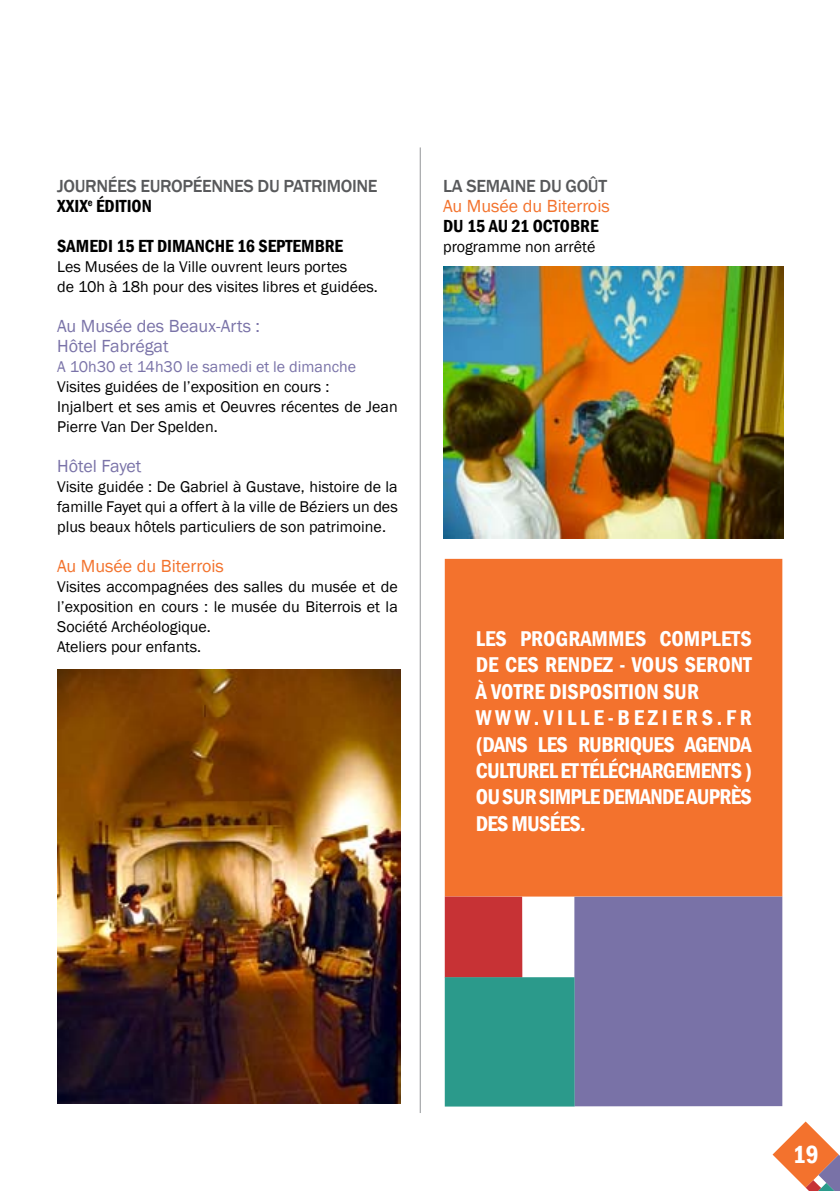
<style>
.page{position:relative;width:840px;height:1191px;background:#fff}
.page>*{position:absolute;margin:0;border:0;box-sizing:border-box;transform-origin:0 0}
.t1{font:600 condensed 25.6px "Franklin Gothic";color:#fff}
.t2{font:600 condensed 22px/26.4px "Franklin Gothic";color:#fff}
.t3{font:600 condensed 22px "Franklin Gothic";letter-spacing:-.03em;color:#fff}
.t4{font:600 condensed 18px "Franklin Gothic";color:#000}
.t5{font:500 18px "Franklin Gothic";letter-spacing:-.02em;color:#58595b}
.t6{font:18px/20px "Franklin Gothic";color:#7a73a8}
.t7{font:18px "Franklin Gothic";color:#f3722c}
.t8{font:16px/20px "Franklin Gothic";color:#000}
.t9{font:16px "Franklin Gothic";color:#7a73a8}
</style>
<div class="page">
<svg style="left:772px;top:1121px;width:67px;height:70px"></svg>
<hr style="left:419px;top:147px;width:1px;height:966px;background:#939598">
<div style="left:444px;top:559px;width:337px;height:337px;background:#f3722d"></div>
<div style="left:574px;top:896px;width:207px;height:210px;background:#7972a7"></div>
<svg style="left:444px;top:825px;width:172px;height:281px"></svg>
<img style="left:57px;top:669px;width:343px;height:434px">
<img style="left:443px;top:266px;width:339px;height:273px">
<p class="t5" style="left:57px;top:175px;width:11px">JOUR</p>
<p class="t5" style="left:96px;top:175px;width:56px">NÉES EURO</p>
<p class="t5" style="left:182px;top:175px;width:194px">PÉENNES DU PATRI MOI NE</p>
<p class="t4" style="left:57px;top:194px;width:66px">XXIX<sup>E</sup> ÉDITION</p>
<p class="t4" style="left:57px;top:234px;width:211px">SAMEDI 15 ET DIMANCHE 16 SEPTE</p>
<p class="t4" style="left:301px;top:234px;width:34px">MBRE</p>
<p class="t8" style="left:57px;top:257px;width:322px">Les Musées de la Ville ouvrent leurs portes<br>de 10h à 18h pour des visites libres et guidées.</p>
<p class="t6" style="left:57px;top:317px;width:204px">Au Musée des Beaux-Arts :<br>Hôtel Fabrégat</p>
<p class="t9" style="left:57px;top:357px;width:300px">A 10h30 et 14h30 le samedi et le dimanche</p>
<p class="t8" style="left:57px;top:377px;width:342px">Visites guidées de l’exposition en cours :<br>Injalbert et ses amis et Oeuvres récentes de Jean<br>Pierre Van Der Spelden.</p>
<p class="t6" style="left:57px;top:457px;width:86px">Hôtel Fayet</p>
<p class="t8" style="left:57px;top:477px;width:342px;text-align:justify">Visite guidée : De Gabriel à Gustave, histoire de la famille Fayet qui a offert à la ville de Béziers un des plus beaux hôtels particuliers de son patrimoine.</p>
<p class="t7" style="left:57px;top:555px;width:168px">Au Musée du Biterrois</p>
<p class="t8" style="left:57px;top:577px;width:342px">Visites accompagnées des salles du musée et de l’exposition en cours : le musée du Biterrois et la Société Archéologique.<br>Ateliers pour enfants.</p>
<p class="t5" style="left:443px;top:175px;width:165px">LA SEMAI NE DU GOÛT</p>
<p class="t7" style="left:443px;top:195px;width:168px">Au Musée du Biterrois</p>
<p class="t4" style="left:443px;top:214px;width:147px">DU 15 AU 21 OCTOBRE</p>
<p class="t8" style="left:443px;top:237px;width:154px">programme non arrêté</p>
<h2 class="t2" style="left:475px;top:625px;width:277px;text-indent:149px">ES COMPLETS<br>DE CES RENDEZ - VOUS SERONT<br>À VOTRE DISPOSITION SUR<br>WWW.VILL E-BEZIERS.FR (DANS LES RUBRIQUES</h2>
<h2 class="t2" style="left:475px;top:625px;width:120px">LES PROGRAMM</h2>
<h2 class="t2" style="left:684px;top:730px;width:68px">AGEN DA</h2>
<h2 class="t2" style="left:475px;top:757px;width:44px">CU LTURE</h2>
<h2 class="t3" style="left:548px;top:756px;width:163px">L ET TÉLÉCHARGEMENTS</h2>
<h2 class="t2" style="left:475px;top:757px;width:277px;text-align:justify;text-indent:268px">)<br>OU SUR SIMPLE DEMANDE AUPRÈS DES MUSÉES.</h2>
<h1 class="t1" style="left:792px;top:1137px;width:27px">19</h1>
</div>
